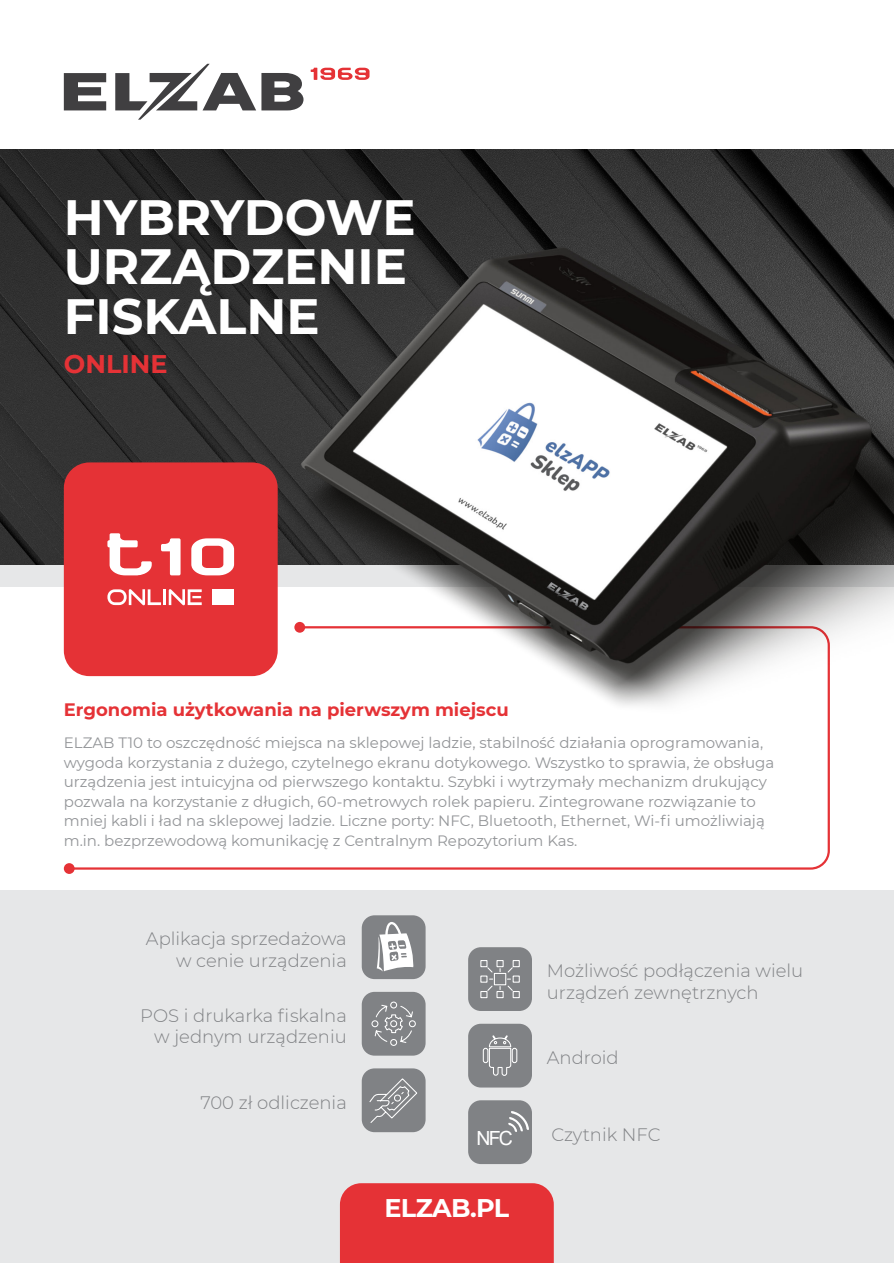
<style>
.page{position:relative;width:894px;height:1263px;background:#fff}
.page>*{position:absolute;margin:0;border:0;box-sizing:border-box;transform-origin:0 0}
.t1{font:700 49.5px/49.5px "Montserrat";color:#fff}
.t2{font:700 25.5px "Montserrat";letter-spacing:-.025em;color:#fff}
.t3{font:700 25.5px "Montserrat";color:#e53236}
.t4{font:19.5px "Arial";color:#fff}
.t5{font:300 18px/21.6px "Montserrat";color:#808285;text-align:right}
.t6{font:700 18px "Montserrat";color:#e53236}
.t7{font:15px/19.5px "Montserrat";color:#939598}
</style>
<div class="page">
<div style="left:0;top:890px;width:893px;height:373px;background:#e6e7e8"></div>
<img style="left:0;top:150px;width:893px;height:414px">
<svg style="left:64px;top:73px;width:42px;height:37px"></svg>
<svg style="left:115px;top:64px;width:188px;height:56px"></svg>
<svg style="left:310px;top:68px;width:59px;height:12px"></svg>
<div style="left:64px;top:462px;width:213px;height:214px;background:#e53236;border-radius:26px"></div>
<div style="left:340px;top:1183px;width:213px;height:80px;background:#e53236"></div>
<svg style="left:67px;top:625px;width:763px;height:245px"></svg>
<div style="left:294px;top:622px;width:11px;height:11px;background:#e53236;border-radius:50%"></div>
<div style="left:64px;top:863px;width:11px;height:11px;background:#e53236;border-radius:50%"></div>
<img style="left:299px;top:246px;width:594px;height:469px">
<svg style="left:107px;top:533px;width:45px;height:42px"></svg>
<svg style="left:161px;top:538px;width:19px;height:37px"></svg>
<svg style="left:191px;top:538px;width:43px;height:37px"></svg>
<svg style="left:107px;top:589px;width:54px;height:16px"></svg>
<hr style="left:163px;top:589px;width:3px;height:16px;background:#fff">
<svg style="left:169px;top:589px;width:33px;height:16px"></svg>
<div style="left:212px;top:589px;width:22px;height:16px;background:#fff"></div>
<div style="left:361px;top:915px;width:64px;height:64px;background:#808285;border-radius:13px"></div>
<div style="left:468px;top:947px;width:63px;height:64px;background:#808285;border-radius:13px"></div>
<div style="left:361px;top:992px;width:64px;height:64px;background:#808285;border-radius:13px"></div>
<div style="left:468px;top:1024px;width:63px;height:63px;background:#808285;border-radius:13px"></div>
<div style="left:361px;top:1068px;width:64px;height:64px;background:#808285;border-radius:13px"></div>
<div style="left:468px;top:1100px;width:63px;height:64px;background:#808285;border-radius:13px"></div>
<svg style="left:376px;top:922px;width:38px;height:49px"></svg>
<svg style="left:369px;top:1078px;width:48px;height:45px"></svg>
<svg style="left:508px;top:1111px;width:21px;height:21px"></svg>
<svg style="left:488px;top:1035px;width:23px;height:41px"></svg>
<div style="left:482px;top:1048px;width:6px;height:15px;border:1px solid #fff;border-radius:2px"></div>
<div style="left:511px;top:1048px;width:6px;height:15px;border:1px solid #fff;border-radius:2px"></div>
<svg style="left:480px;top:960px;width:40px;height:39px"></svg>
<svg style="left:371px;top:1001px;width:45px;height:45px"></svg>
<h1 class="t1" style="left:64px;top:192px;width:353px">HYBRYDOWE<br>URZĄDZENIE<br>FISKALNE</h1>
<h2 class="t3" style="left:64px;top:348px;width:105px">ONLINE</h2>
<p class="t6" style="left:64px;top:698px;width:446px">Ergonomia użytkowania na pierwszym miejscu</p>
<p class="t7" style="left:64px;top:733px;width:711px">ELZAB T10 to oszczędność miejsca na sklepowej ladzie, stabilność działania oprogramowania, wygoda korzystania z dużego, czytelnego ekranu dotykowego. Wszystko to sprawia, że obsługa urządzenia jest intuicyjna od pierwszego kontaktu. Szybki i wytrzymały mechanizm drukujący pozwala na korzystanie z długich, 60-metrowych rolek papieru. Zintegrowane rozwiązanie to mniej kabli i ład na sklepowej ladzie. Liczne porty: NFC, Bluetooth, Ethernet, Wi-fi umożliwiają m.in. bezprzewodową komunikację z Centralnym Repozytorium Kas.</p>
<p class="t5" style="left:146px;top:928px;width:202px">Aplikacja sprzedażowa w cenie urządzenia</p>
<p class="t5" style="left:140px;top:1004px;width:208px">POS i drukarka fiskalna w jednym urządzeniu</p>
<p class="t5" style="left:200px;top:1092px;width:148px">700 zł odliczenia</p>
<h3 class="t4" style="left:476px;top:1130px;width:38px">NFC</h3>
<h2 class="t2" style="left:384px;top:1193px;width:126px">ELZAB.PL</h2>
<p class="t5" style="left:546px;top:960px;width:258px;text-align:left">Możliwość podłączenia wielu urządzeń zewnętrznych</p>
<p class="t5" style="left:546px;top:1047px;width:73px">Android</p>
<p class="t5" style="left:551px;top:1124px;width:111px">Czytnik NFC</p>
</div>
